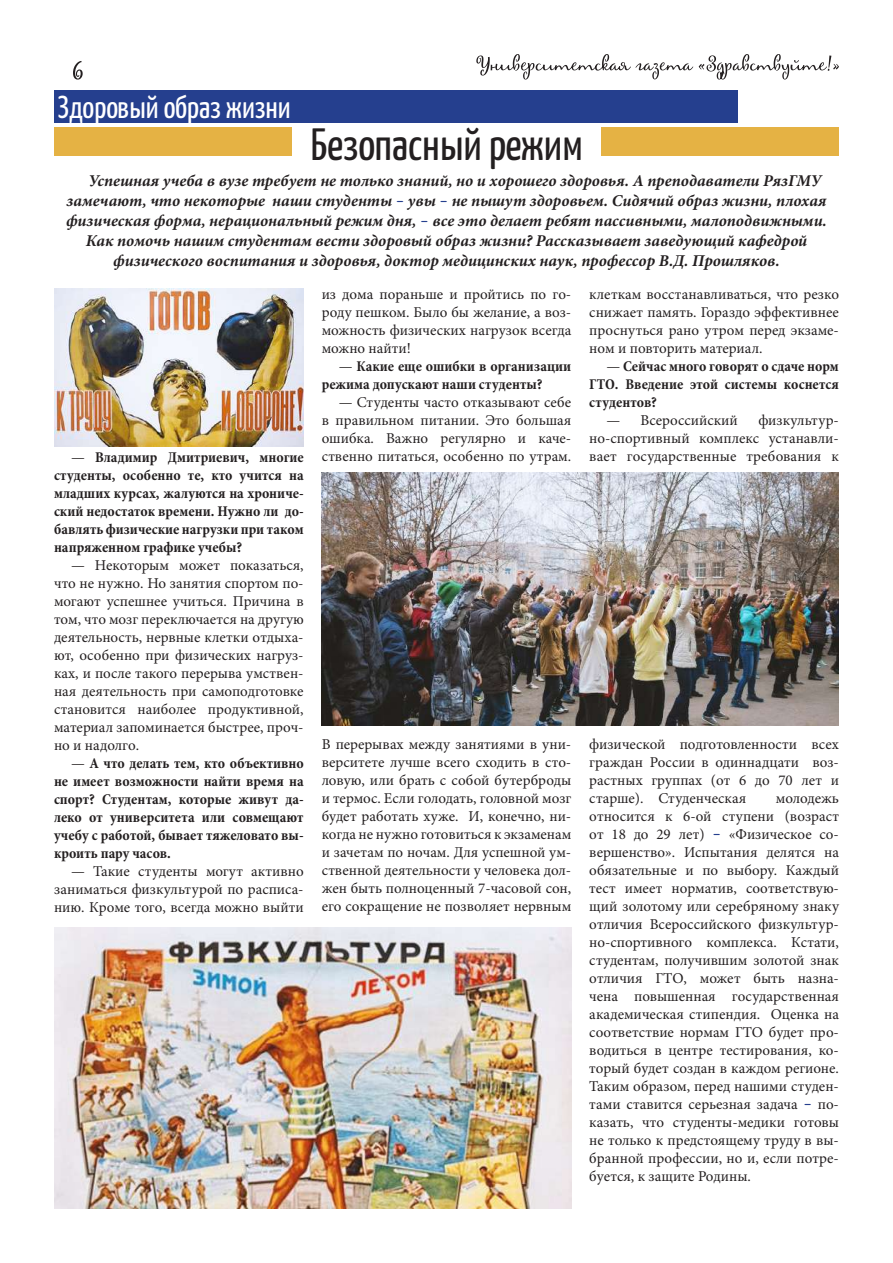
<style>
.page{position:relative;width:893px;height:1263px;background:#fff}
.page>*{position:absolute;margin:0;border:0;box-sizing:border-box;transform-origin:0 0}
.t1{font:45px "Yanone Kaffeesatz";color:#231f20}
.t2{font:31.5px "Yanone Kaffeesatz";color:#fff}
.t3{font:italic 700 16.5px "Minion Pro";color:#231f20}
.t4{font:15px/18px "Minion Pro";color:#231f20;text-align:justify}
.t5{font:700 condensed 15px/18px "Minion Pro";color:#231f20;text-align:justify}
.s1{font-family:"GOST Type B";font-weight:400;font-style:normal;font-size:18px;color:#253f8e}
.s2{font-weight:400;font-stretch:normal}
.s3{font-family:"GOST Type B";font-size:18px;color:#253f8e}
</style>
<div class="page">
<svg style="left:73px;top:61px;width:10px;height:19px"></svg>
<svg style="left:476px;top:54px;width:363px;height:26px"></svg>
<div style="left:54px;top:90px;width:684px;height:33px;background:#253f8e"></div>
<div style="left:54px;top:127px;width:238px;height:29px;background:#e5b244"></div>
<div style="left:601px;top:127px;width:238px;height:29px;background:#e5b244"></div>
<img style="left:54px;top:288px;width:250px;height:158px">
<img style="left:54px;top:928px;width:517px;height:281px">
<img style="left:322px;top:473px;width:517px;height:253px">
<h2 class="t2" style="left:58px;top:87px;width:234px">Здоровый образ жизни</h2>
<h1 class="t1" style="left:310px;top:117px;width:274px">Безопасный режим</h1>
<p class="t3" style="left:89px;top:169px;width:734px">Успешная учеба в вузе требует не только знаний, но и хорошего здоровья. А преподаватели РязГМУ</p>
<p class="t3" style="left:66px;top:189px;width:762px">замечают, что некоторые наши студенты <span class="s1">-</span> увы <span class="s1">-</span> не пышут здоровьем. Сидячий образ жизни, плохая</p>
<p class="t3" style="left:66px;top:209px;width:762px">физическая форма, нерациональный режим дня, <span class="s1">-</span> все это делает ребят пассивными, малоподвижными.</p>
<p class="t3" style="left:86px;top:229px;width:723px">Как помочь нашим студентам вести здоровый образ жизни? Рассказывает заведующий кафедрой</p>
<p class="t3" style="left:113px;top:248px;width:668px">физического воспитания и здоровья, доктор медицинских наук, профессор В.Д. Прошляков.</p>
<p class="t5" style="left:54px;top:448px;width:251px;text-indent:17px"><span class="s2">—</span> Владимир Дмитриевич, многие студенты, особенно те, кто учится на младших курсах, жалуются на хрониче&shy;ский недостаток времени. Нужно ли до&shy;бавлять физические нагрузки при таком напряженном графике учебы?</p>
<p class="t4" style="left:54px;top:556px;width:251px;text-indent:17px">— Некоторым может показаться, что не нужно. Но занятия спортом по&shy;могают успешнее учиться. Причина в том, что мозг переключается на другую деятельность, нервные клетки отдыха&shy;ют, особенно при физических нагруз&shy;ках, и после такого перерыва умствен&shy;ная деятельность при самоподготовке становится наиболее продуктивной, материал запоминается быстрее, проч&shy;но и надолго.</p>
<p class="t5" style="left:54px;top:754px;width:251px;text-indent:17px"><span class="s2">—</span> А что делать тем, кто объективно не имеет возможности найти время на спорт? Студентам, которые живут да&shy;леко от университета или совмещают учебу с работой, бывает тяжеловато вы&shy;кроить пару часов.</p>
<p class="t4" style="left:54px;top:862px;width:251px;text-indent:17px">— Такие студенты могут активно заниматься физкультурой по расписа&shy;нию. Кроме того, всегда можно выйти</p>
<p class="t4" style="left:322px;top:285px;width:251px">из дома пораньше и пройтись по го&shy;роду пешком. Было бы желание, а воз&shy;можность физических нагрузок всегда можно найти!</p>
<p class="t5" style="left:322px;top:357px;width:251px;text-indent:17px"><span class="s2">—</span> Какие еще ошибки в организации режима допускают наши студенты?</p>
<p class="t4" style="left:322px;top:393px;width:251px;text-indent:17px">— Студенты часто отказывают себе в правильном питании. Это большая ошибка. Важно регулярно и каче&shy;ственно питаться, особенно по утрам.</p>
<p class="t4" style="left:322px;top:735px;width:251px">В перерывах между занятиями в уни&shy;верситете лучше всего сходить в сто&shy;ловую, или брать с собой бутерброды и термос. Если голодать, головной мозг будет работать хуже. И, конечно, ни&shy;когда не нужно готовиться к экзаменам и зачетам по ночам. Для успешной ум&shy;ственной деятельности у человека дол&shy;жен быть полноценный 7-часовой сон, его сокращение не позволяет нервным</p>
<p class="t4" style="left:589px;top:285px;width:251px">клеткам восстанавливаться, что резко снижает память. Гораздо эффективнее проснуться рано утром перед экзаме&shy;ном и повторить материал.</p>
<p class="t5" style="left:589px;top:357px;width:251px;text-indent:17px"><span class="s2">—</span> Сейчас много говорят о сдаче норм ГТО. Введение этой системы коснется студентов?</p>
<p class="t4" style="left:606px;top:411px;width:133px">— Всероссийский</p>
<p class="t4" style="left:589px;top:411px;width:251px;text-indent:169px">физкультур&shy;но-спортивный комплекс устанавли&shy;вает государственные требования к</p>
<p class="t4" style="left:589px;top:735px;width:251px">физической подготовленности всех граждан России в одиннадцати воз&shy;растных группах (от 6 до 70 лет и старше). Студенческая</p>
<p class="t4" style="left:589px;top:789px;width:251px;text-indent:187px">молодежь относится к 6-ой ступени (возраст от 18 до 29 лет) <span class="s3">-</span> «Физическое со&shy;вершенство». Испытания делятся на обязательные и по выбору. Каждый тест имеет норматив, соответствую&shy;щий золотому или серебряному знаку отличия Всероссийского физкультур&shy;но-спортивного комплекса. Кстати, студентам, получившим золотой знак отличия ГТО, может быть назна&shy;чена повышенная государственная академическая стипендия. Оценка на соответствие нормам ГТО будет про&shy;водиться в центре тестирования, ко&shy;торый будет создан в каждом регионе.<br>Таким образом, перед нашими студен&shy;тами ставится серьезная задача <span class="s3">-</span> по&shy;казать, что студенты-медики готовы не только к предстоящему труду в вы&shy;бранной профессии, но и, если потре&shy;буется, к защите Родины.</p>
</div>
